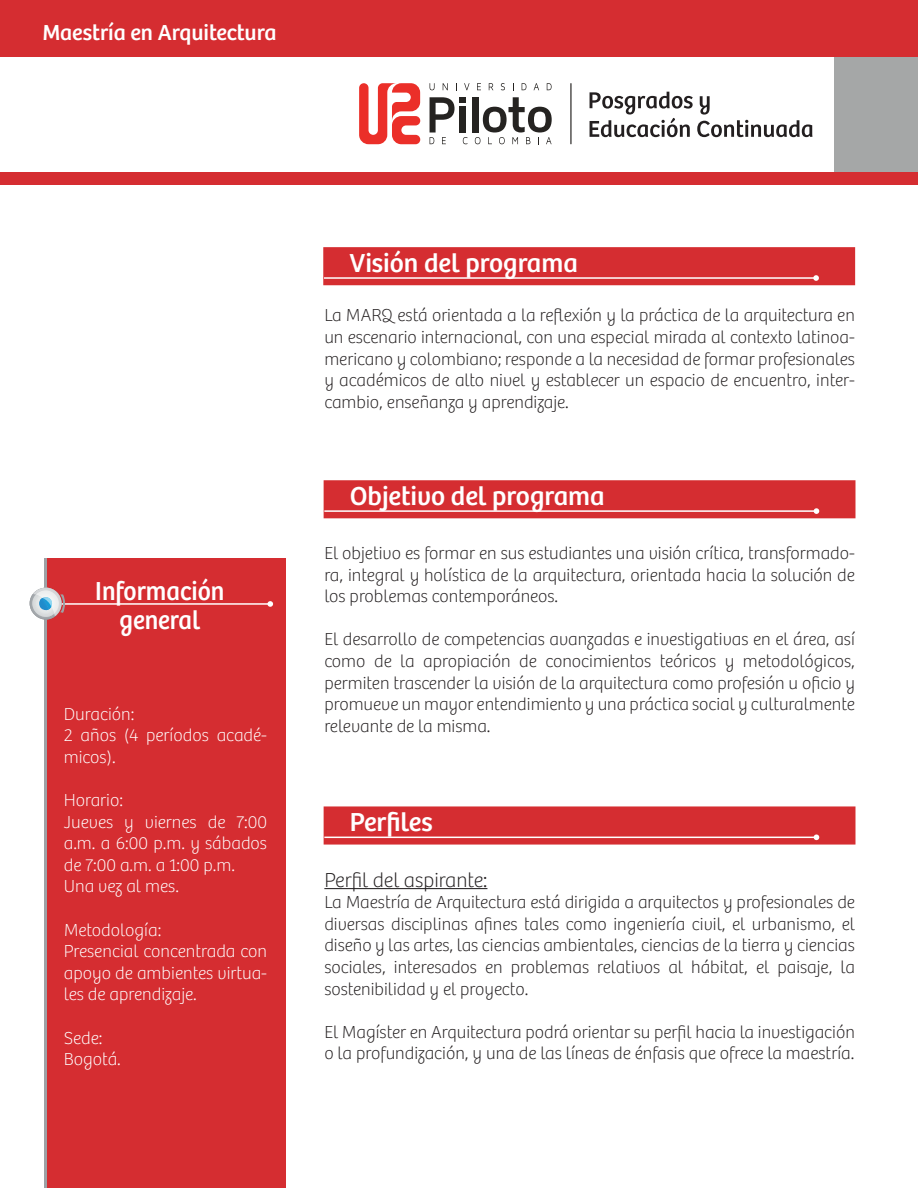
<style>
.page{position:relative;width:918px;height:1188px;background:#fff}
.page>*{position:absolute;margin:0;border:0;box-sizing:border-box;transform-origin:0 0}
.t1{font:27px "Bree";color:#fff}
.t2{font:27px/29.2px "Bree";color:#fff;text-align:center;scale:.94 1}
.t3{font:22.5px "Bree";color:#fff}
.t4{font:100 21px "Bree";color:#231f20}
.t5{font:100 18px/21.6px "Bree";color:#231f20;text-align:justify}
.t6{font:100 18px/21.6px "Bree";color:#fff}
</style>
<div class="page">
<hr style="left:324px;top:888px;width:163px;height:1px;background:#231f20">
<div style="left:323px;top:247px;width:532px;height:38px;background:#d52d31;border:2px solid #d52d30"></div>
<hr style="left:324px;top:277px;width:492px;height:2px;background:#fff">
<svg style="left:813px;top:275px;width:6px;height:6px"></svg>
<div style="left:47px;top:558px;width:239px;height:630px;background:#d52d31"></div>
<hr style="left:47px;top:603px;width:223px;height:2px;background:#fff">
<svg style="left:267px;top:601px;width:6px;height:6px"></svg>
<hr style="left:45px;top:558px;width:2px;height:630px;background:#9da1a5">
<svg style="left:30px;top:588px;width:35px;height:32px"></svg>
<div style="left:324px;top:480px;width:531px;height:38px;background:#d52d31;border:2px solid #d52d30"></div>
<hr style="left:324px;top:510px;width:493px;height:2px;background:#fff">
<svg style="left:814px;top:508px;width:5px;height:6px"></svg>
<div style="left:324px;top:806px;width:531px;height:39px;background:#d52d31;border:2px solid #d52d30"></div>
<hr style="left:324px;top:837px;width:493px;height:1px;background:#fff">
<svg style="left:814px;top:834px;width:5px;height:6px"></svg>
<div style="left:0;top:0;width:918px;height:184px;background:#d52d31"></div>
<div style="left:0;top:57px;width:835px;height:114px;background:#fff"></div>
<div style="left:835px;top:57px;width:83px;height:114px;background:#a5a7a7"></div>
<svg style="left:359px;top:83px;width:61px;height:61px"></svg>
<svg style="left:430px;top:83px;width:5px;height:7px"></svg>
<svg style="left:443px;top:83px;width:5px;height:7px"></svg>
<svg style="left:464px;top:83px;width:6px;height:7px"></svg>
<svg style="left:477px;top:83px;width:4px;height:7px"></svg>
<svg style="left:489px;top:83px;width:4px;height:7px"></svg>
<svg style="left:501px;top:83px;width:4px;height:7px"></svg>
<svg style="left:522px;top:83px;width:4px;height:7px"></svg>
<svg style="left:534px;top:83px;width:5px;height:7px"></svg>
<svg style="left:547px;top:83px;width:5px;height:7px"></svg>
<div style="left:472px;top:97px;width:6px;height:36px;background:#252321"></div>
<svg style="left:475px;top:97px;width:77px;height:47px"></svg>
<svg style="left:430px;top:97px;width:37px;height:47px"></svg>
<hr style="left:570px;top:83px;width:2px;height:61px;background:#252321">
<svg style="left:590px;top:92px;width:222px;height:45px"></svg>
<p class="t3" style="left:43px;top:19px;width:235px">Maestría en Arquitectura</p>
<h1 class="t2" style="left:95px;top:576px;width:139px">Información general</h1>
<p class="t6" style="left:64px;top:703px;width:205px">Duración:<br>2 años (4 períodos acadé&shy;micos).</p>
<p class="t6" style="left:64px;top:790px;width:205px">Horario:<br>Jueves y viernes de 7:00 a.m. a 6:00 p.m. y sábados de 7:00 a.m. a 1:00 p.m.<br>Una vez al mes.</p>
<p class="t6" style="left:64px;top:919px;width:205px">Metodología:<br>Presencial concentrada con apoyo de ambientes virtua&shy;les de aprendizaje.</p>
<p class="t6" style="left:64px;top:1027px;width:59px">Sede:<br>Bogotá.</p>
<h1 class="t1" style="left:349px;top:246px;width:230px">Visión del programa</h1>
<p class="t5" style="left:324px;top:305px;width:532px">La MARQ está orientada a la reflexión y la práctica de la arquitectura en un escenario internacional, con una especial mirada al contexto latinoa&shy;mericano y colombiano; responde a la necesidad de formar profesionales y académicos de alto nivel y establecer un espacio de encuentro, inter&shy;cambio, enseñanza y aprendizaje.</p>
<h1 class="t1" style="left:350px;top:479px;width:256px">Objetivo del programa</h1>
<p class="t5" style="left:324px;top:542px;width:532px">El objetivo es formar en sus estudiantes una visión crítica, transformado&shy;ra, integral y holística de la arquitectura, orientada hacia la solución de los problemas contemporáneos.</p>
<p class="t5" style="left:324px;top:629px;width:532px">El desarrollo de competencias avanzadas e investigativas en el área, así como de la apropiación de conocimientos teóricos y metodológicos, permiten trascender la visión de la arquitectura como profesión u oficio y promueve un mayor entendimiento y una práctica social y culturalmente relevante de la misma.</p>
<h1 class="t1" style="left:350px;top:806px;width:85px">Perfiles</h1>
<p class="t4" style="left:324px;top:868px;width:165px">Perfil del aspirante:</p>
<p class="t5" style="left:324px;top:892px;width:532px">La Maestría de Arquitectura está dirigida a arquitectos y profesionales de diversas disciplinas afines tales como ingeniería civil, el urbanismo, el diseño y las artes, las ciencias ambientales, ciencias de la tierra y ciencias sociales, interesados en problemas relativos al hábitat, el paisaje, la sostenibilidad y el proyecto.</p>
<p class="t5" style="left:324px;top:1021px;width:532px">El Magíster en Arquitectura podrá orientar su perfil hacia la investigación o la profundización, y una de las líneas de énfasis que ofrece la maestría.</p>
</div>
